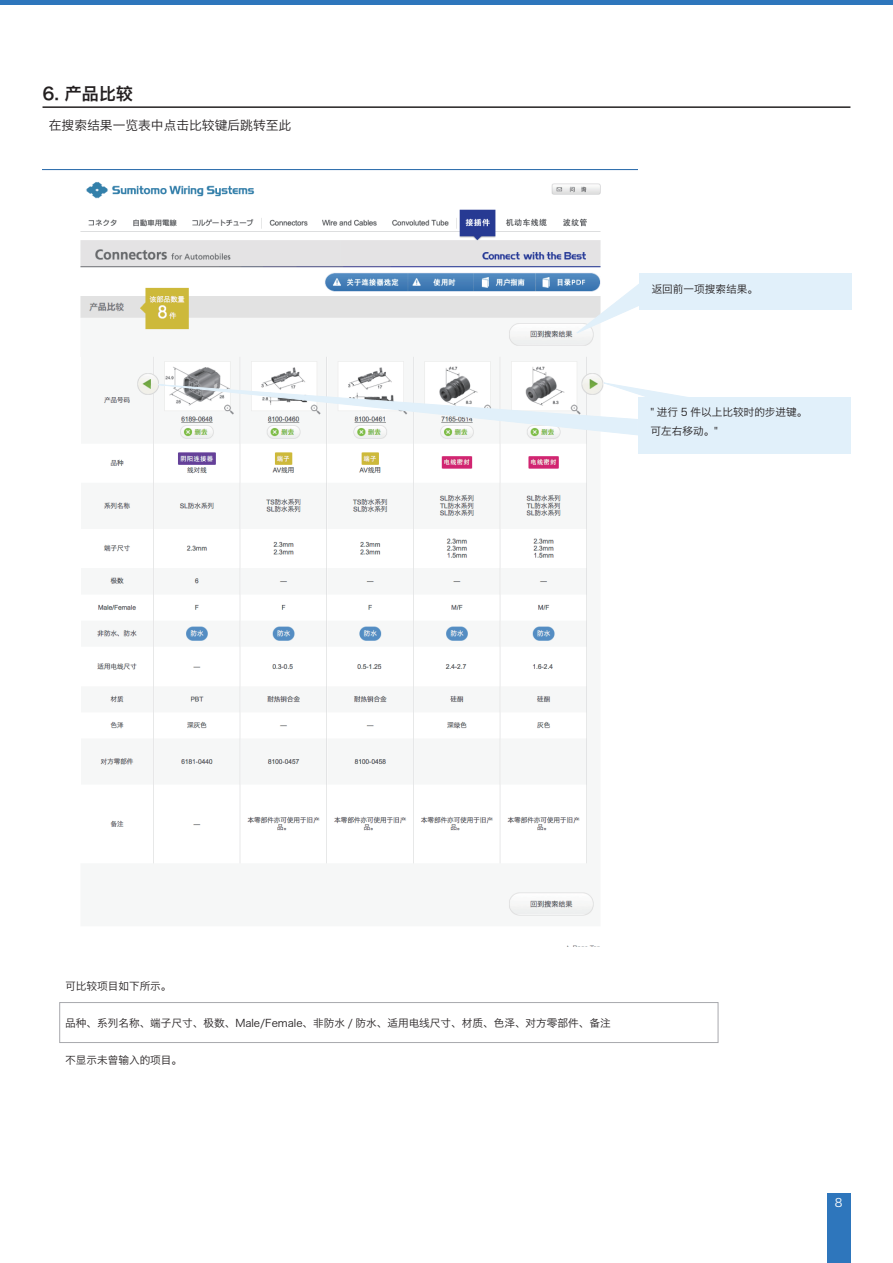
<style>
.page{position:relative;width:893px;height:1263px;background:#fff}
.page>*{position:absolute;margin:0;border:0;box-sizing:border-box;transform-origin:0 0}
.t1{font:16.95px "Hiragino Sans GB W6";color:#231f20}
.t2{font:12.75px "Hiragino Sans GB W3";color:#231f20}
.t3{font:11.7px "Hiragino Sans GB W3";color:#fff}
.t4{font:10.65px/18.6px "Hiragino Sans GB W3";color:#231f20}
</style>
<div class="page">
<hr style="left:43px;top:106px;width:807px;height:2px;background:#231f20">
<div style="left:0;top:0;width:893px;height:5px;background:#2e76bc"></div>
<div style="left:827px;top:1193px;width:23px;height:70px;background:#2e76bc"></div>
<img style="left:43px;top:169px;width:595px;height:777px">
<div style="left:59px;top:1002px;width:659px;height:41px;border:1px solid #a8a9ad"></div>
<div style="left:639px;top:274px;width:212px;height:36px;background:#e1f0fa"></div>
<svg style="left:574px;top:283px;width:65px;height:52px"></svg>
<div style="left:638px;top:397px;width:212px;height:57px;background:#e1f0fa"></div>
<svg style="left:158px;top:381px;width:528px;height:54px"></svg>
<h1 class="t1" style="left:43px;top:83px;width:92px">6. 产品比较</h1>
<p class="t2" style="left:49px;top:118px;width:244px">在搜索结果一览表中点击比较键后跳转至此</p>
<p class="t4" style="left:652px;top:280px;width:108px">返回前一项搜索结果。</p>
<p class="t4" style="left:650px;top:403px;width:158px">" 进行 5 件以上比较时的步进键。可左右移动。"</p>
<p class="t4" style="left:65px;top:976px;width:108px">可比较项目如下所示。</p>
<p class="t4" style="left:65px;top:1013px;width:547px">品种、系列名称、端子尺寸、极数、Male/Female、非防水 / 防水、适用电线尺寸、材质、色泽、对方零部件、备注</p>
<p class="t4" style="left:65px;top:1050px;width:118px">不显示未曾输入的项目。</p>
<p class="t3" style="left:835px;top:1195px;width:9px">8</p>
</div>
